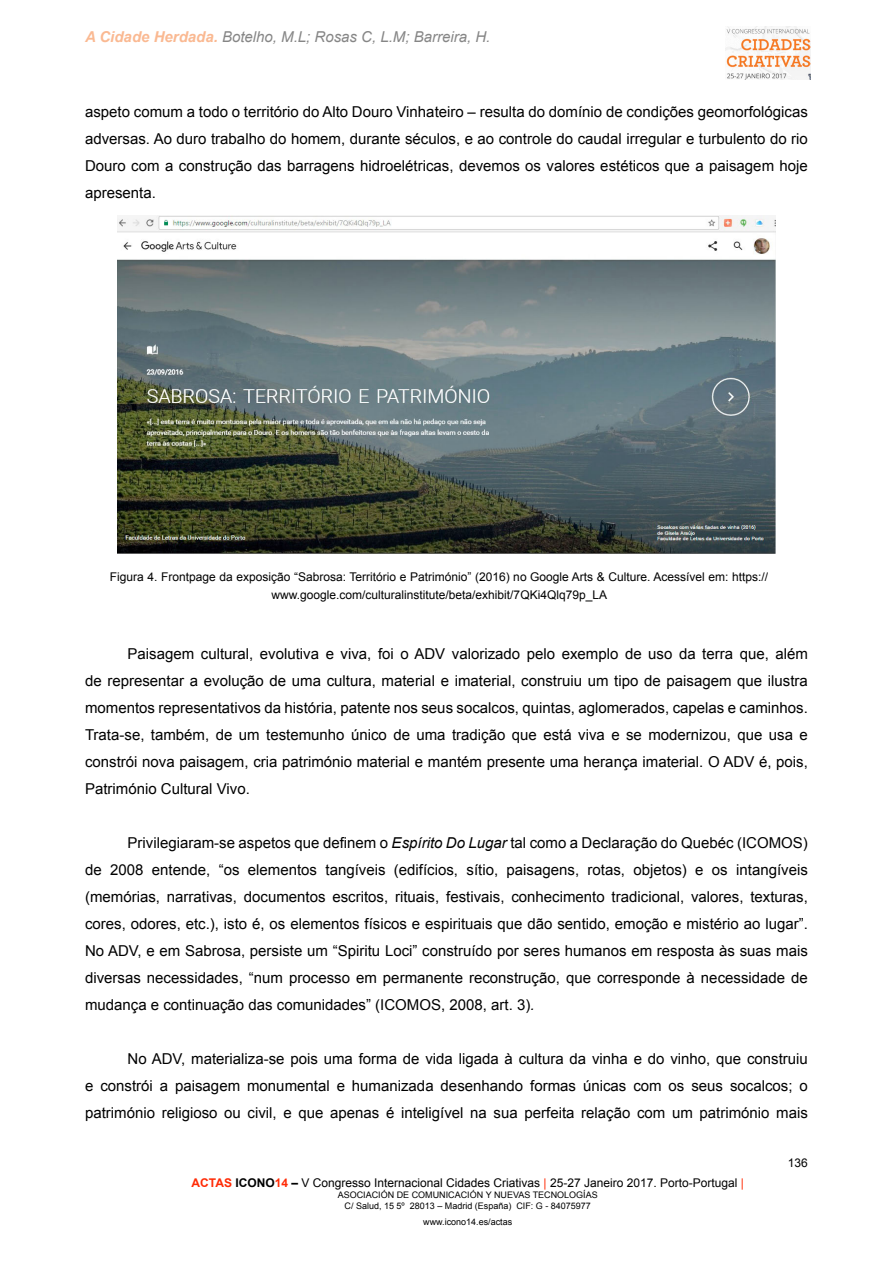
<style>
.page{position:relative;width:893px;height:1263px;background:#fff}
.page>*{position:absolute;margin:0;border:0;box-sizing:border-box;transform-origin:0 0}
.t1{font:15px/27px "Arial";color:#000;text-align:justify}
.t2{font:italic 15px "Arial";color:#868686}
.t3{font:12px/18px "Arial";color:#000;text-align:center}
.t4{font:9px/10.8px "Arial";color:#000;text-align:center}
.s1{font-weight:700;color:#fab992}
.s2{font-style:italic}
.s3{font-weight:700;color:#ff2b06}
.s4{font-weight:700}
.s5{color:#ff2b06}
</style>
<div class="page">
<img style="left:725px;top:27px;width:86px;height:53px">
<img style="left:117px;top:216px;width:659px;height:337px">
<p class="t2" style="left:85px;top:27px;width:407px"><span class="s1">A Cidade Herdada.</span> Botelho, M.L; Rosas C, L.M; Barreira, H.</p>
<p class="t1" style="left:85px;top:99px;width:724px">aspeto comum a todo o território do Alto Douro Vinhateiro – resulta do domínio de condições geomorfológicas adversas. Ao duro trabalho do homem, durante séculos, e ao controle do caudal irregular e turbulento do rio Douro com a construção das barragens hidroelétricas, devemos os valores estéticos que a paisagem hoje apresenta.</p>
<p class="t3" style="left:110px;top:568px;width:660px">Figura 4. Frontpage da exposição “Sabrosa: Território e Património” (2016) no Google Arts &amp; Culture. Acessível em: https:// www.google.com/culturalinstitute/beta/exhibit/7QKi4Qlq79p_LA</p>
<p class="t1" style="left:85px;top:640px;width:724px;text-indent:43px">Paisagem cultural, evolutiva e viva, foi o ADV valorizado pelo exemplo de uso da terra que, além de representar a evolução de uma cultura, material e imaterial, construiu um tipo de paisagem que ilustra momentos representativos da história, patente nos seus socalcos, quintas, aglomerados, capelas e caminhos.<br>Trata-se, também, de um testemunho único de uma tradição que está viva e se modernizou, que usa e constrói nova paisagem, cria património material e mantém presente uma herança imaterial. O ADV é, pois, Património Cultural Vivo.</p>
<p class="t1" style="left:85px;top:829px;width:724px;text-indent:43px">Privilegiaram-se aspetos que definem o <span class="s2">Espírito Do Lugar</span> tal como a Declaração do Quebéc (ICOMOS) de 2008 entende, “os elementos tangíveis (edifícios, sítio, paisagens, rotas, objetos) e os intangíveis (memórias, narrativas, documentos escritos, rituais, festivais, conhecimento tradicional, valores, texturas, cores, odores, etc.), isto é, os elementos físicos e espirituais que dão sentido, emoção e mistério ao lugar”.<br>No ADV, e em Sabrosa, persiste um “Spiritu Loci” construído por seres humanos em resposta às suas mais diversas necessidades, “num processo em permanente reconstrução, que corresponde à necessidade de mudança e continuação das comunidades” (ICOMOS, 2008, art. 3)<span class="s2">.</span></p>
<p class="t1" style="left:85px;top:1045px;width:724px;text-indent:43px">No ADV, materializa-se pois uma forma de vida ligada à cultura da vinha e do vinho, que construiu e constrói a paisagem monumental e humanizada desenhando formas únicas com os seus socalcos; o património religioso ou civil, e que apenas é inteligível na sua perfeita relação com um património mais</p>
<p class="t3" style="left:192px;top:1174px;width:554px"><span class="s3">ACTAS</span> <span class="s4">ICONO</span><span class="s3">14</span> <span class="s4">–</span> V Congresso Internacional Cidades Criativas <span class="s5">|</span> 25-27 Janeiro 2017. Porto-Portugal <span class="s5">|</span></p>
<p class="t4" style="left:338px;top:1189px;width:261px">ASOCIACIÓN DE COMUNICACIÓN Y NUEVAS TECNOLOGÍAS<br>C/ Salud, 15 5º 28013 – Madrid (España) CIF: G - 84075977</p>
<p class="t4" style="left:423px;top:1216px;width:91px">www.icono14.es/actas</p>
<p class="t3" style="left:788px;top:1154px;width:22px">136</p>
</div>
